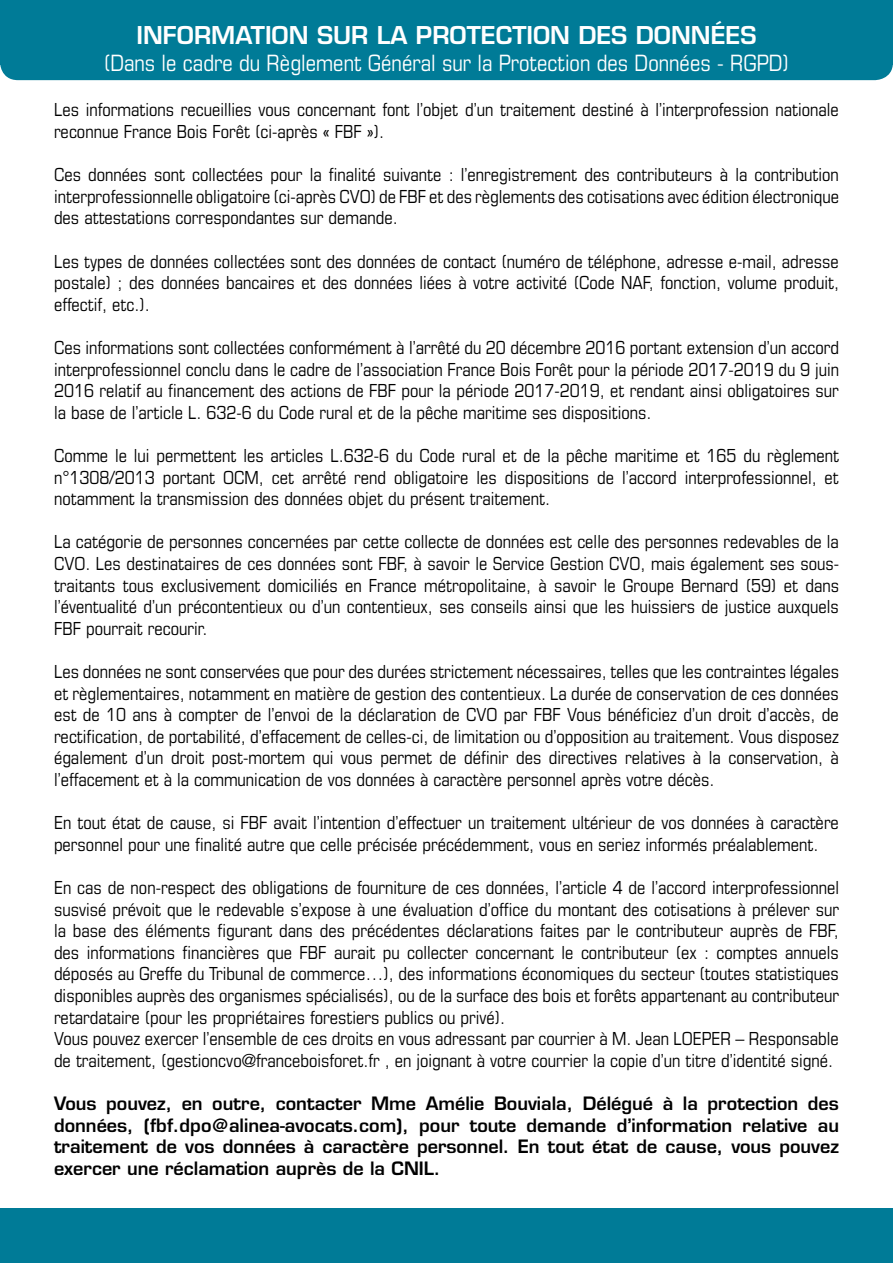
<style>
.page{position:relative;width:893px;height:1263px;background:#fff}
.page>*{position:absolute;margin:0;border:0;box-sizing:border-box;transform-origin:0 0}
.t1{font:600 24px "Eurostile";color:#fff}
.t2{font:condensed 22.5px "Eurostile";color:#fff}
.t3{font:condensed 18px/21.6px "Eurostile";color:#000;text-align:justify}
.t4{font:600 18px/21.6px "Eurostile";color:#000;text-align:justify}
</style>
<div class="page">
<div style="left:0;top:1209px;width:893px;height:54px;background:#007b97"></div>
<div style="left:0;top:0;width:893px;height:80px;background:#007b97"></div>
<h1 class="t1" style="left:137px;top:20px;width:621px">INFORMATION SUR LA PROTECTION DES DONNÉES</h1>
<p class="t2" style="left:104px;top:49px;width:687px">(Dans le cadre du Règlement Général sur la Protection des Données - RGPD)</p>
<p class="t3" style="left:54px;top:99px;width:786px">Les informations recueillies vous concernant font l’objet d’un traitement destiné à l’interprofession nationale reconnue France Bois Forêt (ci-après « FBF »).</p>
<p class="t3" style="left:54px;top:164px;width:786px">Ces données sont collectées pour la finalité suivante : l’enregistrement des contributeurs à la contribution interprofessionnelle obligatoire (ci-après CVO) de FBF et des règlements des cotisations avec édition électronique des attestations correspondantes sur demande.</p>
<p class="t3" style="left:54px;top:250px;width:786px">Les types de données collectées sont des données de contact (numéro de téléphone, adresse e-mail, adresse postale) ; des données bancaires et des données liées à votre activité (Code NAF, fonction, volume produit, effectif, etc.).</p>
<p class="t3" style="left:54px;top:336px;width:786px">Ces informations sont collectées conformément à l’arrêté du 20 décembre 2016 portant extension d’un accord interprofessionnel conclu dans le cadre de l’association France Bois Forêt pour la période 2017-2019 du 9 juin 2016 relatif au financement des actions de FBF pour la période 2017-2019, et rendant ainsi obligatoires sur la base de l’article L. 632-6 du Code rural et de la pêche maritime ses dispositions.</p>
<p class="t3" style="left:54px;top:444px;width:787px">Comme le lui permettent les articles L.632-6 du Code rural et de la pêche maritime et 165 du règlement n°1308/2013 portant OCM, cet arrêté rend obligatoire les dispositions de l’accord interprofessionnel, et notamment la transmission des données objet du présent traitement.</p>
<p class="t3" style="left:54px;top:531px;width:786px">La catégorie de personnes concernées par cette collecte de données est celle des personnes redevables de la CVO. Les destinataires de ces données sont FBF, à savoir le Service Gestion CVO, mais également ses sous&shy;traitants tous exclusivement domiciliés en France métropolitaine, à savoir le Groupe Bernard (59) et dans l’éventualité d’un précontentieux ou d’un contentieux, ses conseils ainsi que les huissiers de justice auxquels FBF pourrait recourir.</p>
<p class="t3" style="left:54px;top:660px;width:787px">Les données ne sont conservées que pour des durées strictement nécessaires, telles que les contraintes légales et règlementaires, notamment en matière de gestion des contentieux. La durée de conservation de ces données est de 10 ans à compter de l’envoi de la déclaration de CVO par FBF Vous bénéficiez d’un droit d’accès, de rectification, de portabilité, d’effacement de celles-ci, de limitation ou d’opposition au traitement. Vous disposez également d’un droit post-mortem qui vous permet de définir des directives relatives à la conservation, à l’effacement et à la communication de vos données à caractère personnel après votre décès.</p>
<p class="t3" style="left:54px;top:812px;width:786px">En tout état de cause, si FBF avait l’intention d’effectuer un traitement ultérieur de vos données à caractère personnel pour une finalité autre que celle précisée précédemment, vous en seriez informés préalablement.</p>
<p class="t3" style="left:54px;top:876px;width:787px;text-align:left">En cas de non-respect des obligations de fourniture de ces données, l’article 4 de l’accord interprofessionnel susvisé prévoit que le redevable s’expose à une évaluation d’office du montant des cotisations à prélever sur la base des éléments figurant dans des précédentes déclarations faites par le contributeur auprès de FBF, des informations financières que FBF aurait pu collecter concernant le contributeur (ex : comptes annuels déposés au Greffe du Tribunal de commerce…), des informations économiques du secteur (toutes statistiques disponibles auprès des organismes spécialisés), ou de la surface des bois et forêts appartenant au contributeur retardataire (pour les propriétaires forestiers publics ou privé).<br>Vous pouvez exercer l’ensemble de ces droits en vous adressant par courrier à M. Jean LOEPER – Responsable de traitement, (gestioncvo@franceboisforet.fr , en joignant à votre courrier la copie d’un titre d’identité signé.</p>
<p class="t4" style="left:54px;top:1092px;width:786px">Vous pouvez, en outre, contacter Mme Amélie Bouviala, Délégué à la protection des données, (fbf.dpo@alinea-avocats.com), pour toute demande d’information relative au traitement de vos données à caractère personnel. En tout état de cause, vous pouvez exercer une réclamation auprès de la CNIL.</p>
</div>
